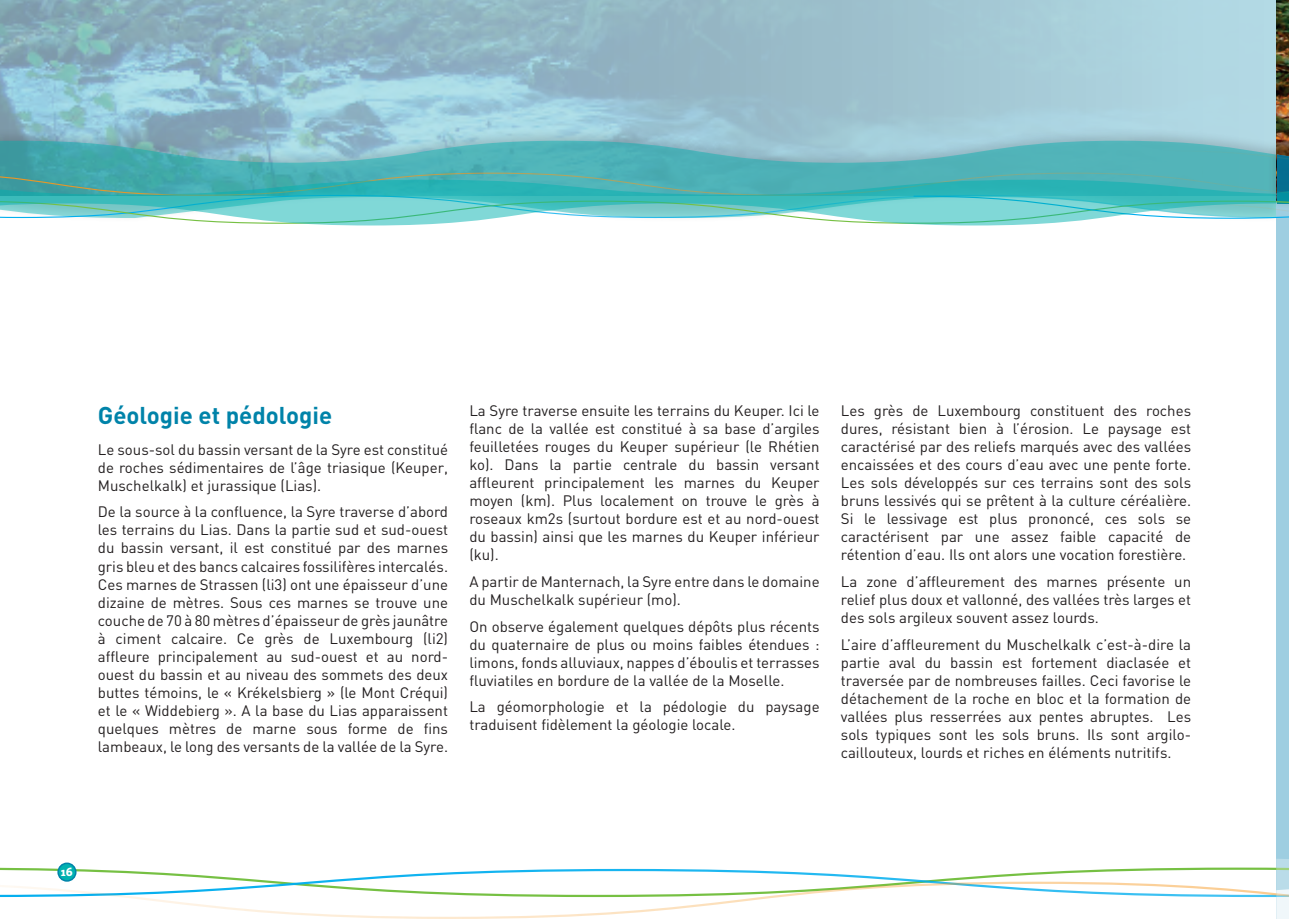
<style>
.page{position:relative;width:1289px;height:919px;background:#fff}
.page>*{position:absolute;margin:0;border:0;box-sizing:border-box;transform-origin:0 0}
.t1{font:700 24px "DIN";color:#0083a9}
.t2{font:15px/18px "DIN";color:#231f20;text-align:justify}
.t3{font:800 12px "The Serif";color:#fff}
</style>
<div class="page">
<div style="left:0;top:127px;width:1285px;height:96px;background:#231f20;opacity:.4"></div>
<svg style="left:0;top:141px;width:1267px;height:6px;background:#80bbc6"></svg>
<div style="left:1276px;top:195px;width:12px;height:723px;background:#9ecee1"></div>
<img style="left:1276px;top:0;width:12px;height:134px">
<div style="left:1267px;top:134px;width:21px;height:96px;background:#231f20;opacity:.4"></div>
<svg style="left:0;top:147px;width:1288px;height:79px;background:#5eb4b9"></svg>
<svg style="left:0;top:180px;width:1276px;height:45px;background:#6ac8c7"></svg>
<svg style="left:0;top:859px;width:1288px;height:59px"></svg>
<h1 class="t1" style="left:98px;top:400px;width:236px">Géologie et pédologie</h1>
<p class="t2" style="left:98px;top:440px;width:352px">Le sous-sol du bassin versant de la Syre est constitué de roches sédimentaires de l’âge triasique (Keuper, Muschelkalk) et jurassique (Lias).</p>
<p class="t2" style="left:98px;top:502px;width:352px">De la source à la confluence, la Syre traverse d’abord les terrains du Lias. Dans la partie sud et sud-ouest du bassin versant, il est constitué par des marnes gris bleu et des bancs calcaires fossilifères intercalés.<br>Ces marnes de Strassen (li3) ont une épaisseur d’une dizaine de mètres. Sous ces marnes se trouve une couche de 70 à 80 mètres d’épaisseur de grès jaunâtre à ciment calcaire. Ce grès de Luxembourg (li2) affleure principalement au sud-ouest et au nord&shy;ouest du bassin et au niveau des sommets des deux buttes témoins, le « Krékelsbierg » (le Mont Créqui) et le « Widdebierg ». A la base du Lias apparaissent quelques mètres de marne sous forme de fins lambeaux, le long des versants de la vallée de la Syre.</p>
<p class="t2" style="left:469px;top:401px;width:352px">La Syre traverse ensuite les terrains du Keuper. Ici le flanc de la vallée est constitué à sa base d’argiles feuilletées rouges du Keuper supérieur (le Rhétien ko). Dans la partie centrale du bassin versant affleurent principalement les marnes du Keuper moyen (km). Plus localement on trouve le grès à roseaux km2s (surtout bordure est et au nord-ouest du bassin) ainsi que les marnes du Keuper inférieur (ku).</p>
<p class="t2" style="left:469px;top:572px;width:352px">A partir de Manternach, la Syre entre dans le domaine du Muschelkalk supérieur (mo).</p>
<p class="t2" style="left:469px;top:616px;width:352px">On observe également quelques dépôts plus récents du quaternaire de plus ou moins faibles étendues : limons, fonds alluviaux, nappes d’éboulis et terrasses fluviatiles en bordure de la vallée de la Moselle.</p>
<p class="t2" style="left:469px;top:697px;width:352px">La géomorphologie et la pédologie du paysage traduisent fidèlement la géologie locale.</p>
<p class="t2" style="left:840px;top:401px;width:352px">Les grès de Luxembourg constituent des roches dures, résistant bien à l’érosion. Le paysage est caractérisé par des reliefs marqués avec des vallées encaissées et des cours d’eau avec une pente forte.<br>Les sols développés sur ces terrains sont des sols bruns lessivés qui se prêtent à la culture céréalière.<br>Si le lessivage est plus prononcé, ces sols se caractérisent par une assez faible capacité de rétention d’eau. Ils ont alors une vocation forestière.</p>
<p class="t2" style="left:840px;top:572px;width:352px">La zone d’affleurement des marnes présente un relief plus doux et vallonné, des vallées très larges et des sols argileux souvent assez lourds.</p>
<p class="t2" style="left:840px;top:634px;width:352px">L’aire d’affleurement du Muschelkalk c’est-à-dire la partie aval du bassin est fortement diaclasée et traversée par de nombreuses failles. Ceci favorise le détachement de la roche en bloc et la formation de vallées plus resserrées aux pentes abruptes. Les sols typiques sont les sols bruns. Ils sont argilo&shy;caillouteux, lourds et riches en éléments nutritifs.</p>
<p class="t3" style="left:61px;top:861px;width:13px">16</p>
</div>
